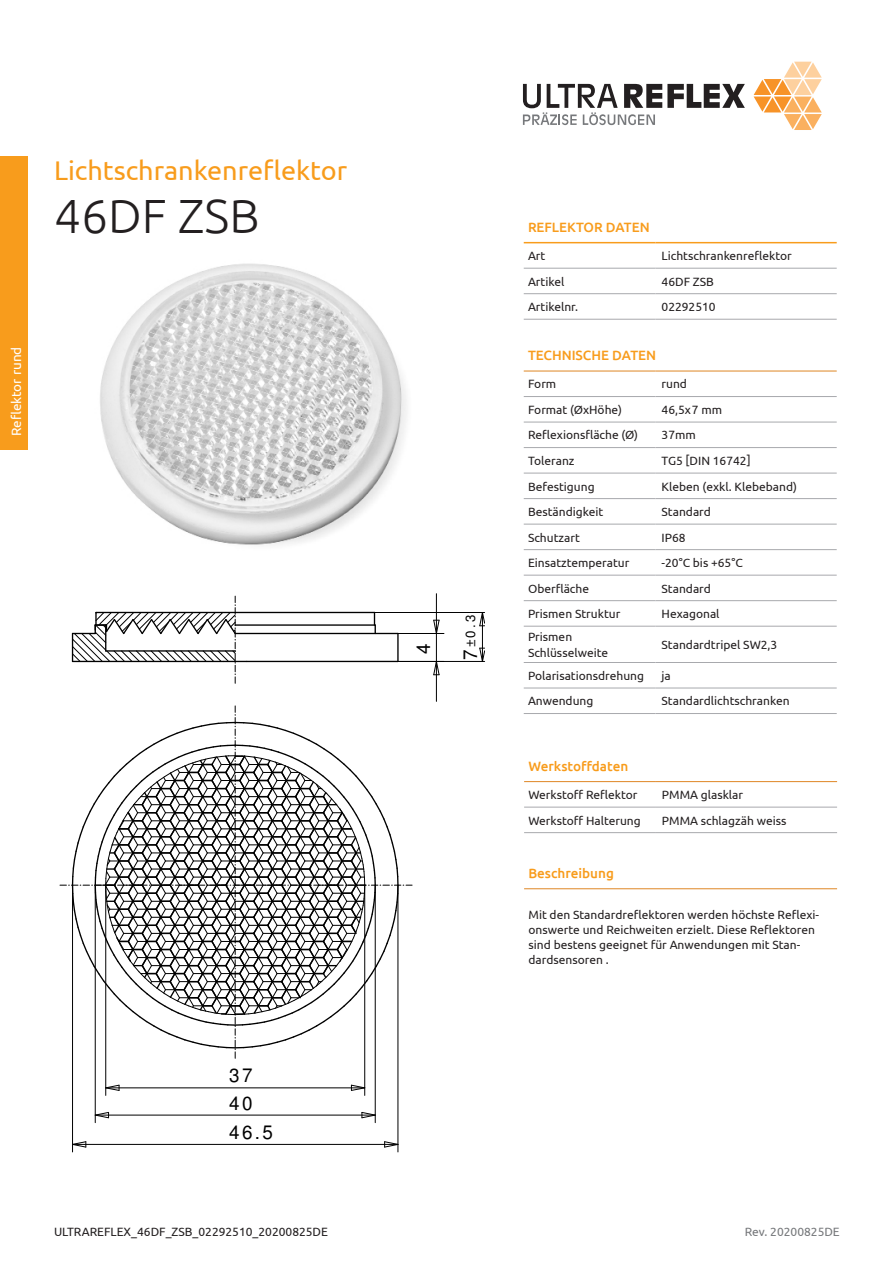
<style>
.page{position:relative;width:893px;height:1263px;background:#fff}
.page>*{position:absolute;margin:0;border:0;box-sizing:border-box;transform-origin:0 0}
.t1{font:300 48px "Ubuntu";color:#231f20}
.t2{font:27px "Ubuntu";color:#f89c1c}
.t3{font:19.05px/27.3px "Helvetica";color:#000}
.t4{font:500 13.5px "Ubuntu";color:#f89c1c}
.t5{font:13.5px "Ubuntu";color:#fff}
.t6{font:13.35px "Helvetica";color:#000}
.Inhaltsverzeichnis_L{font:12px/15px "Ubuntu";color:#231f20}
.t7{font:12px "Ubuntu";color:#76787b}
.s1{font-size:19.05px}
</style>
<div class="page">
<img style="left:100px;top:263px;width:307px;height:282px">
<svg style="left:754px;top:62px;width:68px;height:68px"></svg>
<svg style="left:523px;top:84px;width:222px;height:41px"></svg>
<div style="left:0;top:157px;width:28px;height:293px;background:#f89c1c"></div>
<hr style="left:524px;top:396px;width:132px;height:1px;background:#a8a9ad">
<hr style="left:656px;top:396px;width:181px;height:1px;background:#a8a9ad">
<hr style="left:524px;top:422px;width:132px;height:1px;background:#a8a9ad">
<hr style="left:656px;top:422px;width:181px;height:1px;background:#a8a9ad">
<hr style="left:524px;top:447px;width:132px;height:1px;background:#a8a9ad">
<hr style="left:656px;top:447px;width:181px;height:1px;background:#a8a9ad">
<hr style="left:524px;top:473px;width:132px;height:1px;background:#a8a9ad">
<hr style="left:656px;top:473px;width:181px;height:1px;background:#a8a9ad">
<hr style="left:524px;top:498px;width:132px;height:1px;background:#a8a9ad">
<hr style="left:656px;top:498px;width:181px;height:1px;background:#a8a9ad">
<hr style="left:524px;top:524px;width:132px;height:1px;background:#a8a9ad">
<hr style="left:656px;top:524px;width:181px;height:1px;background:#a8a9ad">
<hr style="left:524px;top:549px;width:132px;height:1px;background:#a8a9ad">
<hr style="left:656px;top:549px;width:181px;height:1px;background:#a8a9ad">
<hr style="left:524px;top:575px;width:132px;height:1px;background:#a8a9ad">
<hr style="left:656px;top:575px;width:181px;height:1px;background:#a8a9ad">
<hr style="left:524px;top:600px;width:132px;height:1px;background:#a8a9ad">
<hr style="left:656px;top:600px;width:181px;height:1px;background:#a8a9ad">
<hr style="left:524px;top:626px;width:132px;height:1px;background:#a8a9ad">
<hr style="left:656px;top:626px;width:181px;height:1px;background:#a8a9ad">
<hr style="left:524px;top:662px;width:132px;height:1px;background:#a8a9ad">
<hr style="left:656px;top:662px;width:181px;height:1px;background:#a8a9ad">
<hr style="left:524px;top:688px;width:132px;height:1px;background:#a8a9ad">
<hr style="left:656px;top:688px;width:181px;height:1px;background:#a8a9ad">
<hr style="left:524px;top:713px;width:132px;height:1px;background:#a8a9ad">
<hr style="left:656px;top:713px;width:181px;height:1px;background:#a8a9ad">
<hr style="left:524px;top:371px;width:132px;height:1px;background:#df8624">
<hr style="left:656px;top:371px;width:181px;height:1px;background:#df8624">
<hr style="left:524px;top:807px;width:132px;height:1px;background:#a8a9ad">
<hr style="left:656px;top:807px;width:181px;height:1px;background:#a8a9ad">
<hr style="left:524px;top:832px;width:132px;height:1px;background:#a8a9ad">
<hr style="left:656px;top:832px;width:181px;height:1px;background:#a8a9ad">
<hr style="left:524px;top:781px;width:132px;height:1px;background:#df8624">
<hr style="left:656px;top:781px;width:181px;height:1px;background:#df8624">
<hr style="left:524px;top:242px;width:132px;height:1px;background:#f89c1c">
<hr style="left:656px;top:242px;width:181px;height:1px;background:#f89c1c">
<hr style="left:524px;top:268px;width:132px;height:1px;background:#a8a9ad">
<hr style="left:656px;top:268px;width:181px;height:1px;background:#a8a9ad">
<hr style="left:524px;top:293px;width:132px;height:1px;background:#a8a9ad">
<hr style="left:656px;top:293px;width:181px;height:1px;background:#a8a9ad">
<hr style="left:524px;top:319px;width:132px;height:1px;background:#a8a9ad">
<hr style="left:656px;top:319px;width:181px;height:1px;background:#a8a9ad">
<hr style="left:524px;top:888px;width:313px;height:1px;background:#df8624">
<hr style="left:96px;top:612px;width:278px;height:1px;background:#000">
<hr style="left:235px;top:624px;width:140px;height:2px;background:#000">
<hr style="left:247px;top:661px;width:151px;height:1px;background:#000">
<hr style="left:397px;top:633px;width:2px;height:28px;background:#000">
<svg style="left:374px;top:613px;width:2px;height:20px"></svg>
<hr style="left:235px;top:633px;width:163px;height:1px;background:#000">
<svg style="left:479px;top:613px;width:6px;height:13px"></svg>
<svg style="left:479px;top:647px;width:6px;height:14px"></svg>
<hr style="left:482px;top:612px;width:1px;height:49px;background:#000">
<hr style="left:398px;top:661px;width:87px;height:1px;background:#000">
<hr style="left:374px;top:612px;width:111px;height:1px;background:#000">
<svg style="left:433px;top:619px;width:7px;height:56px"></svg>
<hr style="left:436px;top:594px;width:1px;height:39px;background:#000">
<hr style="left:436px;top:661px;width:1px;height:40px;background:#000">
<hr style="left:398px;top:661px;width:46px;height:1px;background:#000">
<hr style="left:398px;top:633px;width:46px;height:1px;background:#000">
<svg style="left:72px;top:596px;width:175px;height:87px"></svg>
<svg style="left:60px;top:706px;width:352px;height:352px"></svg>
<svg style="left:351px;top:1084px;width:13px;height:7px"></svg>
<svg style="left:106px;top:1084px;width:14px;height:7px"></svg>
<hr style="left:106px;top:1087px;width:259px;height:1px;background:#000">
<hr style="left:105px;top:885px;width:1px;height:210px;background:#000">
<hr style="left:364px;top:885px;width:1px;height:210px;background:#000">
<svg style="left:361px;top:1112px;width:14px;height:6px"></svg>
<svg style="left:96px;top:1112px;width:13px;height:6px"></svg>
<hr style="left:95px;top:1115px;width:280px;height:1px;background:#000">
<hr style="left:95px;top:885px;width:1px;height:238px;background:#000">
<hr style="left:375px;top:885px;width:1px;height:238px;background:#000">
<svg style="left:384px;top:1141px;width:14px;height:7px"></svg>
<svg style="left:73px;top:1141px;width:14px;height:7px"></svg>
<hr style="left:73px;top:1144px;width:325px;height:1px;background:#000">
<hr style="left:72px;top:885px;width:1px;height:267px;background:#000">
<hr style="left:398px;top:885px;width:1px;height:267px;background:#000">
<p class="t2" style="left:54px;top:154px;width:295px">Lichtschrankenreflektor</p>
<p class="t1" style="left:54px;top:187px;width:207px">46DF ZSB</p>
<p class="t5" style="left:8px;top:436px;width:91px;rotate:-90deg">Reflektor rund</p>
<p class="t3" style="left:229px;top:1062px;width:25px">37<br>40</p>
<p class="t3" style="left:229px;top:1119px;width:45px">46.5</p>
<p class="Inhaltsverzeichnis_L" style="left:54px;top:1224px;width:276px">ULTRAREFLEX_46DF_ZSB_02292510_20200825DE</p>
<p class="t3" style="left:410px;top:654px;width:12px;rotate:-90deg">4</p>
<p class="t6" style="left:463px;top:660px;width:47px;rotate:-90deg"><span class="s1">7</span>±0.3</p>
<p class="t4" style="left:528px;top:219px;width:123px">REFLEKTOR DATEN</p>
<p class="Inhaltsverzeichnis_L" style="left:528px;top:248px;width:19px">Art</p>
<p class="Inhaltsverzeichnis_L" style="left:662px;top:248px;width:132px">Lichtschrankenreflektor</p>
<p class="Inhaltsverzeichnis_L" style="left:528px;top:273px;width:38px">Artikel</p>
<p class="Inhaltsverzeichnis_L" style="left:662px;top:273px;width:54px">46DF ZSB</p>
<p class="Inhaltsverzeichnis_L" style="left:528px;top:299px;width:52px">Artikelnr.</p>
<p class="Inhaltsverzeichnis_L" style="left:662px;top:299px;width:56px">02292510</p>
<p class="t4" style="left:528px;top:347px;width:130px">TECHNISCHE DATEN</p>
<p class="Inhaltsverzeichnis_L" style="left:528px;top:376px;width:30px">Form</p>
<p class="Inhaltsverzeichnis_L" style="left:662px;top:376px;width:27px">rund</p>
<p class="Inhaltsverzeichnis_L" style="left:528px;top:402px;width:96px">Format (ØxHöhe)</p>
<p class="Inhaltsverzeichnis_L" style="left:662px;top:402px;width:62px">46,5x7 mm</p>
<p class="Inhaltsverzeichnis_L" style="left:528px;top:427px;width:111px">Reflexionsfläche (Ø)</p>
<p class="Inhaltsverzeichnis_L" style="left:662px;top:427px;width:36px">37mm</p>
<p class="Inhaltsverzeichnis_L" style="left:528px;top:453px;width:48px">Toleranz</p>
<p class="Inhaltsverzeichnis_L" style="left:662px;top:453px;width:91px">TG5 [DIN 16742]</p>
<p class="Inhaltsverzeichnis_L" style="left:528px;top:478px;width:68px">Befestigung</p>
<p class="Inhaltsverzeichnis_L" style="left:662px;top:478px;width:137px">Kleben (exkl. Klebeband)</p>
<p class="Inhaltsverzeichnis_L" style="left:528px;top:504px;width:77px">Beständigkeit</p>
<p class="Inhaltsverzeichnis_L" style="left:662px;top:504px;width:51px">Standard</p>
<p class="Inhaltsverzeichnis_L" style="left:528px;top:529px;width:53px">Schutzart</p>
<p class="Inhaltsverzeichnis_L" style="left:662px;top:529px;width:26px">IP68</p>
<p class="Inhaltsverzeichnis_L" style="left:528px;top:555px;width:103px">Einsatztemperatur</p>
<p class="Inhaltsverzeichnis_L" style="left:662px;top:555px;width:83px">-20°C bis +65°C</p>
<p class="Inhaltsverzeichnis_L" style="left:528px;top:580px;width:63px">Oberfläche</p>
<p class="Inhaltsverzeichnis_L" style="left:662px;top:580px;width:51px">Standard</p>
<p class="Inhaltsverzeichnis_L" style="left:528px;top:606px;width:94px">Prismen Struktur</p>
<p class="Inhaltsverzeichnis_L" style="left:662px;top:606px;width:60px">Hexagonal</p>
<p class="Inhaltsverzeichnis_L" style="left:528px;top:629px;width:82px">Prismen<br>Schlüsselweite</p>
<p class="Inhaltsverzeichnis_L" style="left:662px;top:637px;width:117px">Standardtripel SW2,3</p>
<p class="Inhaltsverzeichnis_L" style="left:528px;top:668px;width:118px">Polarisationsdrehung</p>
<p class="Inhaltsverzeichnis_L" style="left:662px;top:668px;width:11px">ja</p>
<p class="Inhaltsverzeichnis_L" style="left:528px;top:693px;width:67px">Anwendung</p>
<p class="Inhaltsverzeichnis_L" style="left:662px;top:693px;width:130px">Standardlichtschranken</p>
<p class="t4" style="left:528px;top:757px;width:101px">Werkstoffdaten</p>
<p class="Inhaltsverzeichnis_L" style="left:528px;top:787px;width:111px">Werkstoff Reflektor</p>
<p class="Inhaltsverzeichnis_L" style="left:662px;top:787px;width:83px">PMMA glasklar</p>
<p class="Inhaltsverzeichnis_L" style="left:528px;top:813px;width:114px">Werkstoff Halterung</p>
<p class="Inhaltsverzeichnis_L" style="left:662px;top:813px;width:126px">PMMA schlagzäh weiss</p>
<p class="t4" style="left:528px;top:865px;width:87px">Beschreibung</p>
<p class="Inhaltsverzeichnis_L" style="left:529px;top:907px;width:292px">Mit den Standardreflektoren werden höchste Reflexi&shy;onswerte und Reichweiten erzielt. Diese Reflektoren sind bestens geeignet für Anwendungen mit Stan&shy;dardsensoren .</p>
<p class="t7" style="left:745px;top:1224px;width:97px">Rev. 20200825DE</p>
</div>
